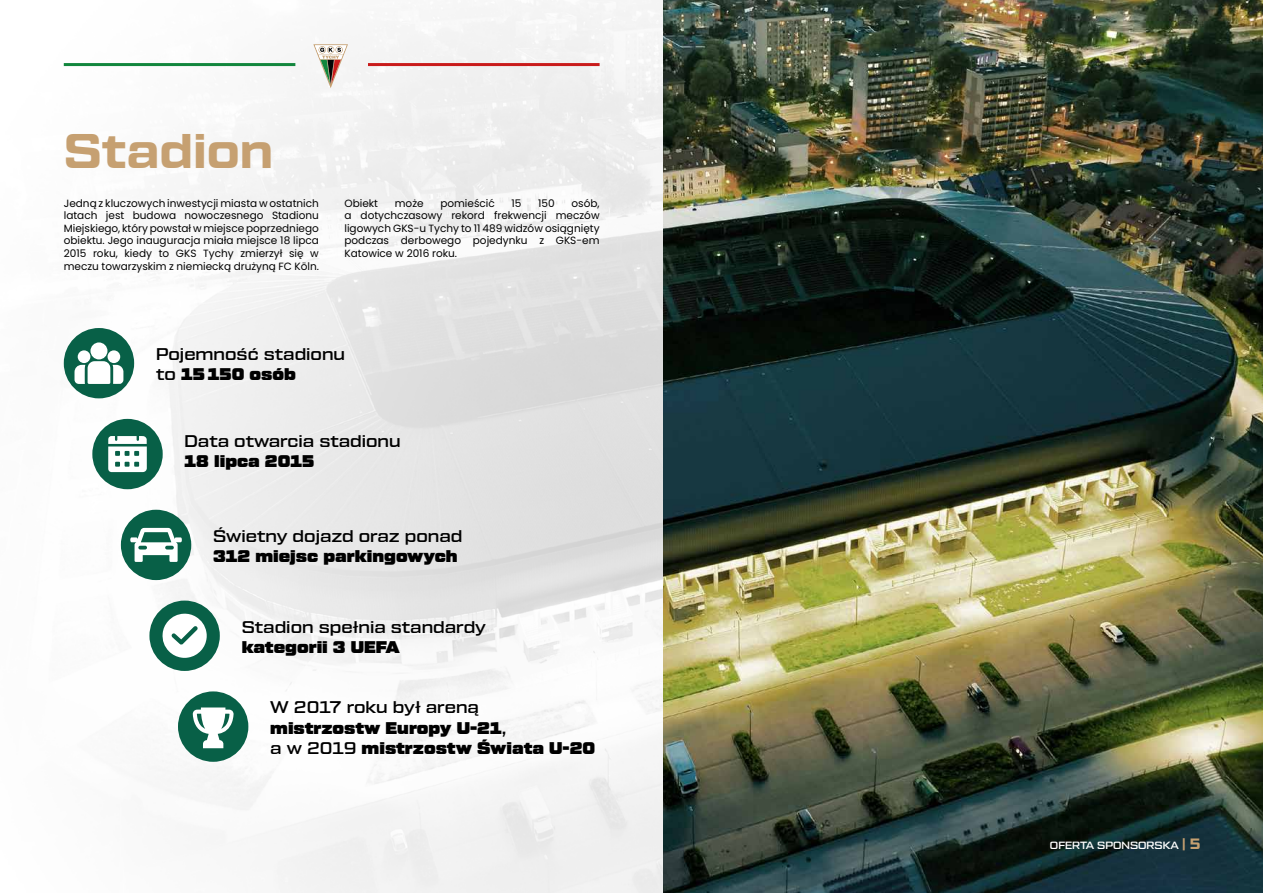
<style>
.page{position:relative;width:1263px;height:893px;background:#fff}
.page>*{position:absolute;margin:0;border:0;box-sizing:border-box;transform-origin:0 0}
.t1{font:48.6px "Tactic Sans Bld";color:#c6a071}
.t2{font:16.95px/20.2px "Tactic Sans Ult";color:#000}
.t3{font:500 16.95px "Tactic Sans";color:#000}
.t4{font:10.5px/12.6px "Poppins";color:#000;text-align:justify}
.t5{font:500 10.5px "Tactic Sans";color:#fff}
.s1{font-family:"Tactic Sans";font-weight:500}
.s2{font-family:"Tactic Sans Bld";font-weight:400;font-size:13.5px;color:#c6a071}
.s3{font-family:"Tactic Sans Bld";font-weight:400;font-size:15px;color:#c6a071}
</style>
<div class="page">
<img style="left:63px;top:0;width:600px;height:893px">
<img style="left:663px;top:0;width:600px;height:893px">
<svg style="left:313px;top:44px;width:35px;height:44px"></svg>
<hr style="left:64px;top:63px;width:231px;height:3px;background:#12863d">
<hr style="left:368px;top:63px;width:232px;height:3px;background:#c91b1b">
<div style="left:64px;top:328px;width:70px;height:70px;background:#086047;border-radius:50%"></div>
<div style="left:90px;top:342px;width:17px;height:17px;background:#fff;border-radius:50%"></div>
<svg style="left:74px;top:361px;width:49px;height:23px"></svg>
<div style="left:78px;top:350px;width:12px;height:13px;background:#fff;border-radius:50%"></div>
<div style="left:107px;top:350px;width:13px;height:13px;background:#fff;border-radius:50%"></div>
<div style="left:92px;top:419px;width:71px;height:70px;background:#086047;border-radius:50%"></div>
<svg style="left:108px;top:436px;width:39px;height:36px"></svg>
<div style="left:121px;top:510px;width:70px;height:70px;background:#086047;border-radius:50%"></div>
<svg style="left:130px;top:528px;width:52px;height:34px"></svg>
<div style="left:149px;top:601px;width:71px;height:70px;background:#086047;border-radius:50%"></div>
<svg style="left:162px;top:613px;width:45px;height:45px"></svg>
<div style="left:178px;top:691px;width:70px;height:71px;background:#086047;border-radius:50%"></div>
<svg style="left:193px;top:707px;width:41px;height:41px"></svg>
<h1 class="t1" style="left:64px;top:126px;width:211px">Stadion</h1>
<p class="t4" style="left:64px;top:197px;width:257px">Jedną z kluczowych inwestycji miasta w ostatnich latach jest budowa nowoczesnego Stadionu Miejskiego, który powstał w miejsce poprzedniego obiektu. Jego inauguracja miała miejsce 18 lipca 2015 roku, kiedy to GKS Tychy zmierzył się w meczu towarzyskim z niemiecką drużyną FC Köln.</p>
<p class="t4" style="left:344px;top:197px;width:35px">Obiekt</p>
<p class="t4" style="left:395px;top:197px;width:30px">może</p>
<p class="t4" style="left:440px;top:197px;width:56px">pomieścić</p>
<p class="t4" style="left:512px;top:197px;width:11px">15</p>
<p class="t4" style="left:538px;top:197px;width:18px">150</p>
<p class="t4" style="left:344px;top:197px;width:257px;text-indent:227px">osób, a dotychczasowy rekord frekwencji meczów ligowych GKS-u Tychy to 11 489 widzów osiągnięty podczas derbowego pojedynku z GKS-em Katowice w 2016 roku.</p>
<h2 class="t3" style="left:156px;top:345px;width:191px">Pojemność stadionu</h2>
<h2 class="t2" style="left:156px;top:365px;width:142px"><span class="s1">to</span> 15 150 osób</h2>
<h2 class="t3" style="left:185px;top:432px;width:218px">Data otwarcia stadionu</h2>
<h2 class="t2" style="left:185px;top:452px;width:131px">18 lipca 2015</h2>
<h2 class="t3" style="left:213px;top:527px;width:251px">Świetny dojazd oraz ponad</h2>
<h2 class="t2" style="left:213px;top:547px;width:246px">312 miejsc parkingowych</h2>
<h2 class="t3" style="left:242px;top:618px;width:246px">Stadion spełnia standardy</h2>
<h2 class="t2" style="left:242px;top:637px;width:160px">kategorii 3 UEFA</h2>
<h2 class="t3" style="left:270px;top:698px;width:210px">W 2017 roku był areną</h2>
<h2 class="t2" style="left:270px;top:718px;width:326px">mistrzostw Europy U-21<span class="s1">,<br>a w 2019</span> mistrzostw Świata U-20</h2>
<p class="t5" style="left:1050px;top:839px;width:152px">OFERTA SPONSORSKA <span class="s2">|</span> <span class="s3">5</span></p>
</div>
